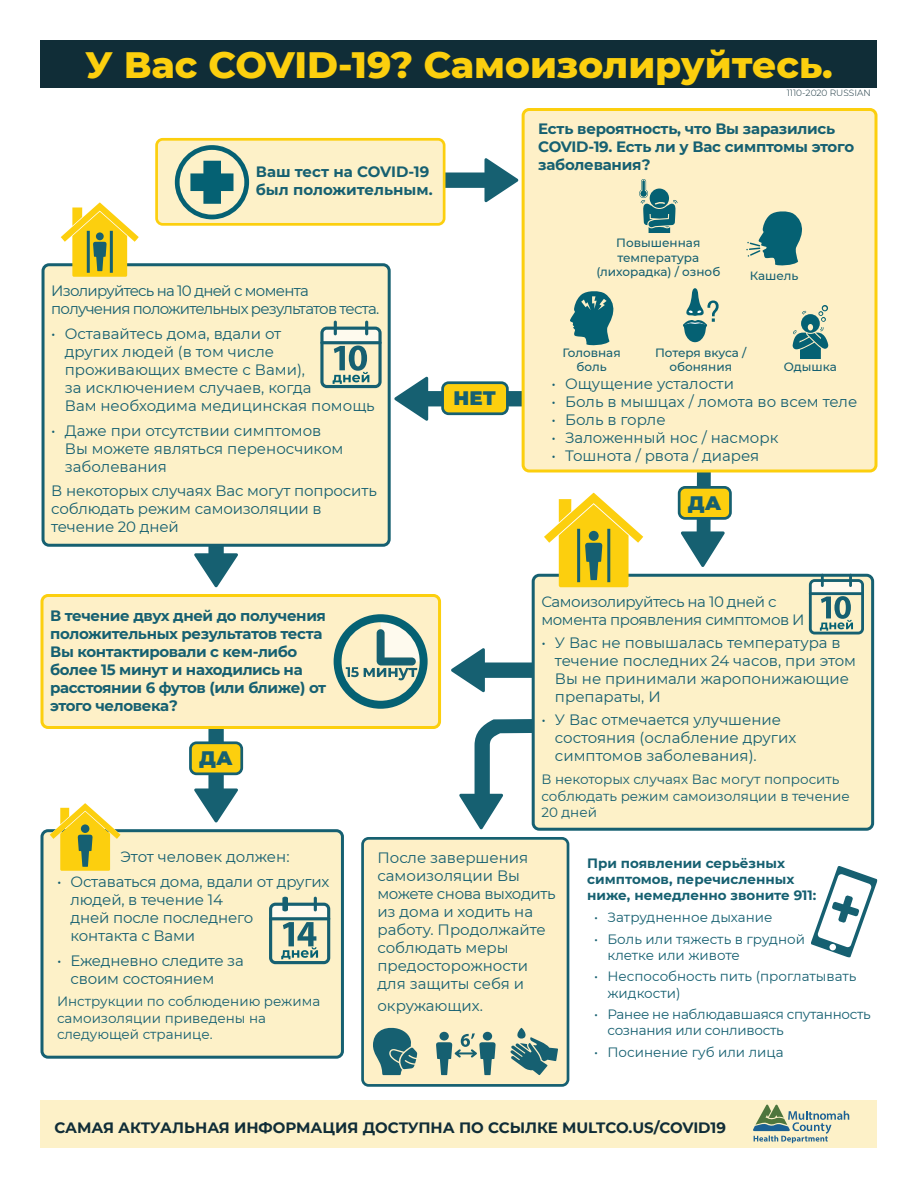
<style>
.page{position:relative;width:918px;height:1188px;background:#fff}
.page>*{position:absolute;margin:0;border:0;box-sizing:border-box;transform-origin:0 0}
.t1{font:800 37.5px "Montserrat";color:#fccf0e}
.t2{font:900 19.5px "Montserrat";letter-spacing:.005em;color:#166071}
.t3{font:15px/18px "Montserrat";letter-spacing:-.005em;color:#166071}
.t4{font:700 15px/18px "Montserrat";letter-spacing:-.025em;color:#166071}
.t5{font:15px/18px "Montserrat";letter-spacing:-.05em;color:#166071}
.t6{font:700 15px "Montserrat";color:#102d37}
.t7{font:15px/18px "Montserrat";letter-spacing:-.03em;color:#166071}
.t8{font:700 15px/18px "Montserrat";color:#166071}
.t9{font:13.5px/16.2px "Montserrat";color:#166071}
.t10{font:700 13.5px/16.2px "Montserrat";color:#166071}
.t11{font:13.5px/16.2px "Montserrat";letter-spacing:-.02em;color:#166071}
.t12{font:500 12px/14.4px "Montserrat";color:#166071;text-align:center}
.t13{font:300 9px "Montserrat";color:#102d37}
</style>
<div class="page">
<div style="left:40px;top:40px;width:838px;height:48px;background:#102d37"></div>
<div style="left:40px;top:1100px;width:838px;height:48px;background:#fdf1c8"></div>
<svg style="left:753px;top:1105px;width:96px;height:38px"></svg>
<svg style="left:459px;top:719px;width:74px;height:110px"></svg>
<svg style="left:451px;top:648px;width:81px;height:44px"></svg>
<svg style="left:194px;top:547px;width:44px;height:40px"></svg>
<svg style="left:394px;top:377px;width:128px;height:44px"></svg>
<div style="left:443px;top:383px;width:64px;height:31px;background:#fccf0e;border-radius:6px"></div>
<div style="left:441px;top:381px;width:68px;height:34px;border:3px solid #166071;border-radius:6px"></div>
<svg style="left:194px;top:729px;width:44px;height:93px"></svg>
<div style="left:190px;top:743px;width:52px;height:31px;background:#fccf0e;border-radius:6px"></div>
<div style="left:189px;top:741px;width:54px;height:34px;border:3px solid #166071;border-radius:6px"></div>
<div style="left:42px;top:831px;width:300px;height:226px;background:#fdf1c8;border-radius:6px"></div>
<div style="left:40px;top:829px;width:304px;height:230px;border:3px solid #166071;border-radius:6px"></div>
<svg style="left:681px;top:472px;width:51px;height:95px"></svg>
<svg style="left:445px;top:158px;width:73px;height:44px"></svg>
<svg style="left:811px;top:866px;width:67px;height:92px"></svg>
<div style="left:533px;top:575px;width:340px;height:254px;background:#fdf1c8;border-radius:6px"></div>
<div style="left:532px;top:574px;width:342px;height:257px;border:3px solid #166071;border-radius:6px"></div>
<svg style="left:544px;top:493px;width:99px;height:94px"></svg>
<hr style="left:607px;top:529px;width:3px;height:53px;background:#166071">
<hr style="left:577px;top:529px;width:3px;height:53px;background:#166071">
<div style="left:363px;top:838px;width:205px;height:247px;background:#fef0c7;border-radius:6px"></div>
<svg style="left:373px;top:1027px;width:44px;height:48px"></svg>
<svg style="left:436px;top:1032px;width:60px;height:43px"></svg>
<svg style="left:510px;top:1028px;width:48px;height:47px"></svg>
<div style="left:361px;top:837px;width:208px;height:250px;border:3px solid #166071;border-radius:6px"></div>
<div style="left:523px;top:110px;width:353px;height:361px;background:#fef0c7;border-radius:6px"></div>
<svg style="left:639px;top:179px;width:39px;height:54px"></svg>
<svg style="left:746px;top:211px;width:56px;height:55px"></svg>
<svg style="left:570px;top:291px;width:44px;height:55px"></svg>
<svg style="left:683px;top:288px;width:36px;height:54px"></svg>
<svg style="left:792px;top:305px;width:37px;height:54px"></svg>
<div style="left:522px;top:108px;width:356px;height:364px;border:3px solid #fccf0e;border-radius:6px"></div>
<svg style="left:50px;top:803px;width:71px;height:68px"></svg>
<div style="left:42px;top:596px;width:398px;height:132px;background:#fef0c7;border-radius:6px"></div>
<div style="left:40px;top:594px;width:401px;height:135px;border:3px solid #fccf0e;border-radius:6px"></div>
<div style="left:157px;top:139px;width:287px;height:85px;background:#fdf1c8;border-radius:6px"></div>
<div style="left:155px;top:138px;width:290px;height:88px;border:3px solid #fccf0e;border-radius:6px"></div>
<svg style="left:175px;top:145px;width:74px;height:74px"></svg>
<div style="left:43px;top:265px;width:346px;height:280px;background:#fdf1c8;border-radius:6px"></div>
<div style="left:42px;top:263px;width:349px;height:284px;border:3px solid #166071;border-radius:6px"></div>
<hr style="left:334px;top:321px;width:3px;height:14px;background:#166071;border-radius:2px">
<hr style="left:365px;top:321px;width:3px;height:14px;background:#166071;border-radius:2px">
<svg style="left:320px;top:327px;width:62px;height:61px"></svg>
<svg style="left:809px;top:574px;width:55px;height:60px"></svg>
<svg style="left:334px;top:614px;width:94px;height:95px"></svg>
<svg style="left:269px;top:897px;width:61px;height:67px"></svg>
<div style="left:679px;top:487px;width:51px;height:31px;background:#fccf0e;border-radius:6px"></div>
<div style="left:678px;top:486px;width:54px;height:34px;border:3px solid #166071;border-radius:6px"></div>
<svg style="left:61px;top:202px;width:78px;height:75px"></svg>
<hr style="left:110px;top:231px;width:3px;height:42px;background:#166071">
<hr style="left:87px;top:231px;width:3px;height:42px;background:#166071">
<p class="t1" style="left:85px;top:37px;width:749px">У Вас COVID-19? Самоизолируйтесь.</p>
<p class="t8" style="left:256px;top:162px;width:178px">Ваш тест на COVID-19 был положительным.</p>
<p class="t13" style="left:787px;top:87px;width:85px">1110-2020 RUSSIAN</p>
<p class="t4" style="left:538px;top:119px;width:318px">Есть вероятность, что Вы заразились<br>COVID-19. Есть ли у Вас симптомы этого заболевания?</p>
<p class="t12" style="left:596px;top:235px;width:125px">Повышенная температура (лихорадка) / озноб</p>
<p class="t12" style="left:750px;top:268px;width:50px">Кашель</p>
<p class="t5" style="left:51px;top:281px;width:329px">Изолируйтесь на 10 дней с момента получения положительных результатов теста.</p>
<p class="t3" style="left:65px;top:324px;width:311px;text-indent:-14px">• Оставайтесь дома, вдали от<br>других людей (в том числе проживающих вместе с Вами),<br>за исключением случаев, когда<br>Вам необходима медицинская помощь</p>
<p class="t3" style="left:65px;top:421px;width:280px;text-indent:-14px">• Даже при отсутствии симптомов<br>Вы можете являться переносчиком заболевания</p>
<p class="t3" style="left:51px;top:481px;width:327px">В некоторых случаях Вас могут попросить соблюдать режим самоизоляции в течение 20 дней</p>
<p class="t2" style="left:688px;top:488px;width:35px">ДА</p>
<p class="t12" style="left:563px;top:345px;width:60px">Головная боль</p>
<p class="t12" style="left:655px;top:345px;width:93px">Потеря вкуса / обоняния</p>
<p class="t12" style="left:784px;top:359px;width:55px">Одышка</p>
<p class="t3" style="left:552px;top:374px;width:184px">• Ощущение усталости</p>
<p class="t3" style="left:552px;top:392px;width:307px">• Боль в мышцах / ломота во всем теле</p>
<p class="t3" style="left:552px;top:410px;width:116px">• Боль в горле</p>
<p class="t3" style="left:552px;top:428px;width:228px">• Заложенный нос / насморк</p>
<p class="t3" style="left:552px;top:446px;width:209px">• Тошнота / рвота / диарея</p>
<p class="t2" style="left:454px;top:383px;width:44px">НЕТ</p>
<p class="t4" style="left:50px;top:606px;width:277px">В течение двух дней до получения положительных результатов теста<br>Вы контактировали с кем-либо более 15 минут и находились на расстоянии 6 футов (или ближе) от этого человека?</p>
<p class="t2" style="left:199px;top:743px;width:35px">ДА</p>
<p class="t3" style="left:121px;top:847px;width:170px">Этот человек должен:</p>
<p class="t3" style="left:70px;top:872px;width:261px;text-indent:-14px">• Оставаться дома, вдали от других людей, в течение 14<br>дней после последнего<br>контакта с Вами</p>
<p class="t3" style="left:70px;top:951px;width:175px;text-indent:-14px">• Ежедневно следите за своим состоянием</p>
<p class="t9" style="left:57px;top:993px;width:265px">Инструкции по соблюдению режима самоизоляции приведены на следующей странице.</p>
<p class="t7" style="left:541px;top:592px;width:265px">Самоизолируйтесь на 10 дней с момента проявления симптомов И</p>
<p class="t3" style="left:555px;top:633px;width:303px;text-indent:-14px">• У Вас не повышалась температура в течение последних 24 часов, при этом<br>Вы не принимали жаропонижающие препараты, И</p>
<p class="t3" style="left:555px;top:710px;width:243px;text-indent:-14px">• У Вас отмечается улучшение состояния (ослабление других симптомов заболевания).</p>
<p class="t9" style="left:541px;top:771px;width:310px">В некоторых случаях Вас могут попросить соблюдать режим самоизоляции в течение<br>20 дней</p>
<p class="t3" style="left:377px;top:848px;width:180px">После завершения самоизоляции Вы можете снова выходить из дома и ходить на работу. Продолжайте соблюдать меры предосторожности для защиты себя и</p>
<p class="t3" style="left:377px;top:996px;width:107px">окружающих.</p>
<p class="t10" style="left:587px;top:854px;width:231px">При появлении серьёзных симптомов, перечисленных ниже, немедленно звоните 911:</p>
<p class="t9" style="left:594px;top:909px;width:180px">• Затрудненное дыхание</p>
<p class="t9" style="left:608px;top:930px;width:199px;text-indent:-14px">• Боль или тяжесть в грудной клетке или животе</p>
<p class="t9" style="left:608px;top:968px;width:251px;text-indent:-14px">• Неспособность пить (проглатывать жидкости)</p>
<p class="t11" style="left:608px;top:1006px;width:265px;text-indent:-14px">• Ранее не наблюдавшаяся спутанность сознания или сонливость</p>
<p class="t9" style="left:594px;top:1044px;width:191px">• Посинение губ или лица</p>
<p class="t6" style="left:54px;top:1117px;width:673px">САМАЯ АКТУАЛЬНАЯ ИНФОРМАЦИЯ ДОСТУПНА ПО ССЫЛКЕ MULTCO.US/COVID19</p>
</div>
